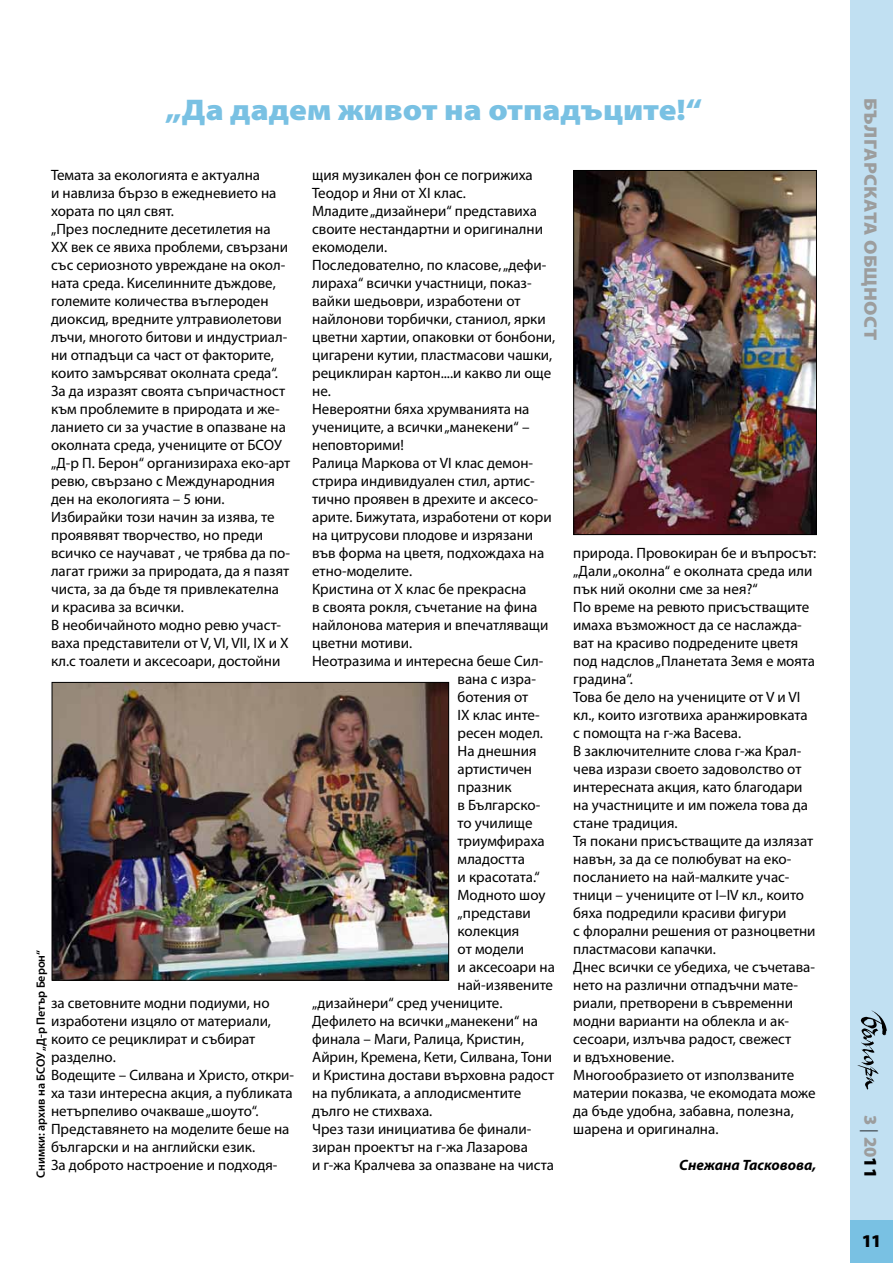
<style>
.page{position:relative;width:893px;height:1263px;background:#fff}
.page>*{position:absolute;margin:0;border:0;box-sizing:border-box;transform-origin:0 0}
.t1{font:900 30px "Myriad Pro";color:#79c1e3;scale:1.1 1}
.t2{font:900 18px "Myriad Pro";color:#9c9d9d;scale:1.1 1}
.t3{font:900 18px "Myriad Pro";color:#9c9d9d}
.t4{font:900 18px "Myriad Pro";color:#000}
.t5{font:15px/18px "Myriad Pro";color:#000}
.t6{font:italic 700 15px "Myriad Pro";color:#000}
.t7{font:600 12px "Myriad Pro";color:#000}
.s1{font-weight:300;color:#000}
.s2{color:#000}
</style>
<div class="page">
<div style="left:850px;top:0;width:43px;height:1263px;background:#c1e0f2"></div>
<div style="left:850px;top:1220px;width:43px;height:43px;background:#79c1e3"></div>
<img style="left:857px;top:1010px;width:29px;height:80px">
<img style="left:575px;top:172px;width:240px;height:361px">
<div style="left:573px;top:170px;width:244px;height:365px;border:1px solid #000"></div>
<img style="left:54px;top:684px;width:393px;height:295px">
<div style="left:52px;top:682px;width:397px;height:299px;border:1px solid #000"></div>
<h1 class="t1" style="left:165px;top:90px;width:490px">„Да дадем живот на отпадъците!“</h1>
<p class="t5" style="left:51px;top:166px;width:241px">Темата за екологията е актуална<br>и навлиза бързо в ежедневието на хората по цял свят.<br>„През последните десетилетия на<br>XX век се явиха проблеми, свързани със сериозното увреждане на окол&shy;ната среда. Киселинните дъждове, големите количества въглероден диоксид, вредните ултравиолетови лъчи, многото битови и индустриал&shy;ни отпадъци са част от факторите, които замърсяват околната среда“.<br>За да изразят своята съпричастност към проблемите в природата и же&shy;ланието си за участие в опазване на околната среда, учениците от БСОУ „Д-р П. Берон“ организираха еко-арт ревю, свързано с Международния ден на екологията – 5 юни.<br>Избирайки този начин за изява, те проявявят творчество, но преди всичко се научават , че трябва да по&shy;лагат грижи за природата, да я пазят чиста, за да бъде тя привлекателна и красива за всички.<br>В необичайното модно ревю участ&shy;ваха представители от V, VI, VII, IX и X кл.с тоалети и аксесоари, достойни</p>
<p class="t7" style="left:33px;top:1178px;width:230px;rotate:-90deg">Снимки: архив на БСОУ „Д-р Петър Берон“</p>
<p class="t5" style="left:51px;top:994px;width:245px">за световните модни подиуми, но изработени изцяло от материали, които се рециклират и събират разделно.<br>Водещите – Силвана и Христо, откри&shy;ха тази интересна акция, а публиката нетърпеливо очакваше „шоуто“.<br>Представянето на моделите беше на български и на английски език.<br>За доброто настроение и подходя-</p>
<p class="t5" style="left:312px;top:166px;width:222px">щия музикален фон се погрижиха</p>
<p class="t5" style="left:312px;top:184px;width:155px">Теодор и Яни от XI клас.</p>
<p class="t5" style="left:312px;top:202px;width:226px">Младите „дизайнери“ представиха</p>
<p class="t5" style="left:312px;top:220px;width:232px">своите нестандартни и оригинални</p>
<p class="t5" style="left:312px;top:238px;width:77px">екомодели.</p>
<p class="t5" style="left:312px;top:256px;width:236px">Последователно, по класове, „дефи-</p>
<p class="t5" style="left:312px;top:274px;width:221px">лираха“ всички участници, показ-</p>
<p class="t5" style="left:312px;top:292px;width:210px">вайки шедьоври, изработени от</p>
<p class="t5" style="left:312px;top:310px;width:235px">найлонови торбички, станиол, ярки</p>
<p class="t5" style="left:312px;top:328px;width:245px">цветни хартии, опаковки от бонбони,</p>
<p class="t5" style="left:312px;top:346px;width:242px">цигарени кутии, пластмасови чашки,</p>
<p class="t5" style="left:312px;top:364px;width:241px">рециклиран картон....и какво ли още</p>
<p class="t5" style="left:312px;top:382px;width:20px">не.</p>
<p class="t5" style="left:312px;top:400px;width:219px">Невероятни бяха хрумванията на</p>
<p class="t5" style="left:312px;top:418px;width:219px">учениците, а всички „манекени“ –</p>
<p class="t5" style="left:312px;top:436px;width:93px">неповторими!</p>
<p class="t5" style="left:312px;top:454px;width:223px">Ралица Маркова от VI клас демон-</p>
<p class="t5" style="left:312px;top:472px;width:224px">стрира индивидуален стил, артис-</p>
<p class="t5" style="left:312px;top:490px;width:228px">тично проявен в дрехите и аксесо-</p>
<p class="t5" style="left:312px;top:508px;width:241px">арите. Бижутата, изработени от кори</p>
<p class="t5" style="left:312px;top:526px;width:223px">на цитрусови плодове и изрязани</p>
<p class="t5" style="left:312px;top:544px;width:234px">във форма на цветя, подхождаха на</p>
<p class="t5" style="left:312px;top:562px;width:102px">етно-моделите.</p>
<p class="t5" style="left:312px;top:580px;width:216px">Кристина от X клас бе прекрасна</p>
<p class="t5" style="left:312px;top:598px;width:227px">в своята рокля, съчетание на фина</p>
<p class="t5" style="left:312px;top:616px;width:238px">найлонова материя и впечатляващи</p>
<p class="t5" style="left:312px;top:634px;width:101px">цветни мотиви.</p>
<p class="t5" style="left:312px;top:652px;width:233px">Неотразима и интересна беше Сил-</p>
<p class="t5" style="left:458px;top:670px;width:80px">вана с изра-</p>
<p class="t5" style="left:458px;top:688px;width:72px">ботения от</p>
<p class="t5" style="left:458px;top:706px;width:84px">IX клас инте-</p>
<p class="t5" style="left:458px;top:724px;width:87px">ресен модел.</p>
<p class="t5" style="left:458px;top:742px;width:80px">На днешния</p>
<p class="t5" style="left:458px;top:760px;width:76px">артистичен</p>
<p class="t5" style="left:458px;top:778px;width:56px">празник</p>
<p class="t5" style="left:458px;top:796px;width:84px">в Българско-</p>
<p class="t5" style="left:458px;top:814px;width:77px">то училище</p>
<p class="t5" style="left:458px;top:832px;width:89px">триумфираха</p>
<p class="t5" style="left:458px;top:850px;width:69px">младостта</p>
<p class="t5" style="left:458px;top:868px;width:84px">и красотата.“</p>
<p class="t5" style="left:458px;top:886px;width:89px">Модното шоу</p>
<p class="t5" style="left:458px;top:904px;width:75px">„представи</p>
<p class="t5" style="left:458px;top:922px;width:63px">колекция</p>
<p class="t5" style="left:458px;top:940px;width:68px">от модели</p>
<p class="t5" style="left:458px;top:958px;width:99px">и аксесоари на</p>
<p class="t5" style="left:458px;top:976px;width:97px">най-изявените</p>
<p class="t5" style="left:312px;top:994px;width:192px">„дизайнери“ сред учениците.</p>
<p class="t5" style="left:312px;top:1012px;width:227px">Дефилето на всички „манекени“ на</p>
<p class="t5" style="left:312px;top:1030px;width:213px">финала – Маги, Ралица, Кристин,</p>
<p class="t5" style="left:312px;top:1048px;width:241px">Айрин, Кремена, Кети, Силвана, Тони</p>
<p class="t5" style="left:312px;top:1066px;width:244px">и Кристина достави върховна радост</p>
<p class="t5" style="left:312px;top:1084px;width:211px">на публиката, а аплодисментите</p>
<p class="t5" style="left:312px;top:1102px;width:122px">дълго не стихваха.</p>
<p class="t5" style="left:312px;top:1120px;width:221px">Чрез тази инициатива бе финали-</p>
<p class="t5" style="left:312px;top:1138px;width:217px">зиран проектът на г-жа Лазарова</p>
<p class="t5" style="left:312px;top:1156px;width:243px">и г-жа Кралчева за опазване на чиста</p>
<p class="t5" style="left:573px;top:544px;width:244px">природа. Провокиран бе и въпросът: „Дали „околна“ е околната среда или пък ний околни сме за нея?“<br>По време на ревюто присъстващите имаха възможност да се наслажда&shy;ват на красиво подредените цветя под надслов „Планетата Земя е моята градина“.<br>Това бе дело на учениците от V и VI кл., които изготвиха аранжировката с помощта на г-жа Васева.<br>В заключителните слова г-жа Крал&shy;чева изрази своето задоволство от интересната акция, като благодари на участниците и им пожела това да стане традиция.<br>Тя покани присъстващите да излязат навън, за да се полюбуват на еко&shy;посланието на най-малките учас&shy;тници – учениците от I–IV кл., които бяха подредили красиви фигури<br>с флорални решения от разноцветни пластмасови капачки.<br>Днес всички се убедиха, че съчетава&shy;нето на различни отпадъчни мате&shy;риали, претворени в съвременни модни варианти на облекла и ак&shy;сесоари, излъчва радост, свежест<br>и вдъхновение.<br>Многообразието от използваните материи показва, че екомодата може да бъде удобна, забавна, полезна, шарена и оригинална.</p>
<p class="t6" style="left:679px;top:1155px;width:139px">Снежана Тасковова,</p>
<p class="t2" style="left:883px;top:98px;width:221px;rotate:90deg">Българската общност</p>
<p class="t3" style="left:883px;top:1115px;width:64px;rotate:90deg">3 <span class="s1">|</span> 20<span class="s2">11</span></p>
<p class="t4" style="left:862px;top:1229px;width:21px">11</p>
</div>
